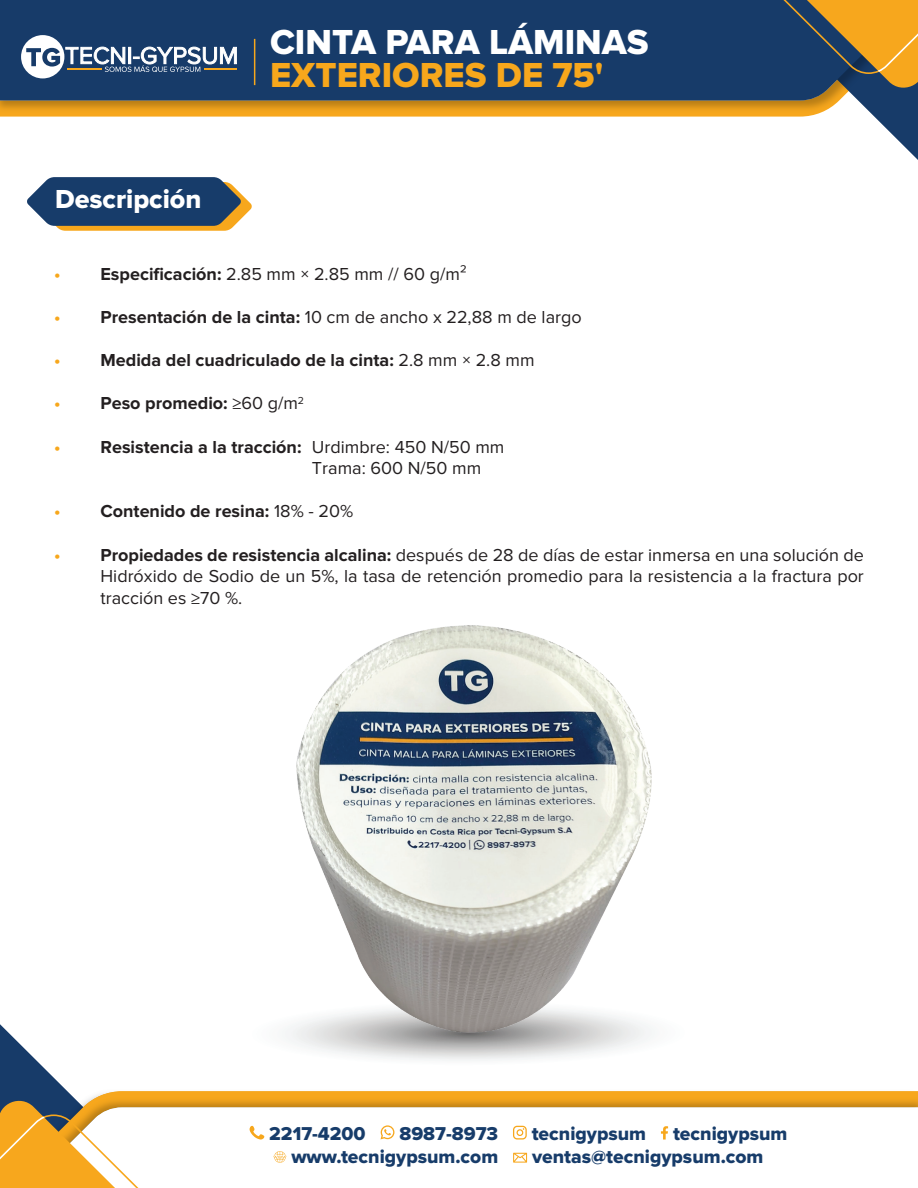
<style>
.page{position:relative;width:918px;height:1188px;background:#fff}
.page>*{position:absolute;margin:0;border:0;box-sizing:border-box;transform-origin:0 0}
.t1{font:36px "Proxima Nova Extrabld";color:#fff}
.t2{font:36px "Proxima Nova Extrabld";color:#f7a71c}
.t3{font:27px "Proxima Nova Extrabld";color:#fff}
.t4{font:19.35px "Proxima Nova Extrabld";color:#173c6a}
.t5{font:18px/21.6px "Proxima Nova";color:#231f20}
.t6{font:700 18px "Proxima Nova";color:#231f20}
.t7{font:700 18px "Proxima Nova";color:#f7a71c}
.t8{font:10.5px "Proxima Nova";color:#231f20}
.s1{font-weight:700}
.s2{font-weight:400}
</style>
<div class="page">
<svg style="left:142px;top:1091px;width:776px;height:3px;background:#f6a924"></svg>
<img style="left:142px;top:1094px;width:776px;height:13px">
<svg style="left:142px;top:1107px;width:776px;height:55px"></svg>
<svg style="left:0;top:1024px;width:142px;height:164px"></svg>
<svg style="left:250px;top:1126px;width:14px;height:14px"></svg>
<svg style="left:381px;top:1125px;width:13px;height:14px"></svg>
<svg style="left:513px;top:1126px;width:14px;height:14px"></svg>
<svg style="left:661px;top:1126px;width:7px;height:14px"></svg>
<svg style="left:273px;top:1151px;width:13px;height:12px"></svg>
<svg style="left:513px;top:1153px;width:14px;height:10px"></svg>
<img style="left:0;top:100px;width:780px;height:16px">
<div style="left:0;top:0;width:780px;height:100px;background:#173b69"></div>
<svg style="left:780px;top:0;width:138px;height:160px"></svg>
<svg style="left:21px;top:35px;width:216px;height:43px"></svg>
<hr style="left:67px;top:68px;width:34px;height:2px;background:#f7a71c">
<hr style="left:204px;top:68px;width:32px;height:2px;background:#f7a71c">
<hr style="left:254px;top:39px;width:1px;height:46px;background:#f7a71c">
<svg style="left:27px;top:177px;width:225px;height:54px;background:#4a5e73"></svg>
<img style="left:285px;top:625px;width:367px;height:436px">
<h2 class="t3" style="left:55px;top:184px;width:148px">Descripción</h2>
<h1 class="t1" style="left:270px;top:22px;width:380px">CINTA PARA LÁMINAS</h1>
<h1 class="t2" style="left:270px;top:55px;width:335px">EXTERIORES DE 75'</h1>
<p class="t7" style="left:54px;top:264px;width:8px">•</p>
<p class="t7" style="left:54px;top:307px;width:8px">•</p>
<p class="t7" style="left:54px;top:350px;width:8px">•</p>
<p class="t7" style="left:54px;top:393px;width:8px">•</p>
<p class="t7" style="left:54px;top:436px;width:8px">•</p>
<p class="t7" style="left:54px;top:501px;width:8px">•</p>
<p class="t7" style="left:54px;top:544px;width:8px">•</p>
<p class="t5" style="left:100px;top:263px;width:368px"><span class="s1">Especificación:</span> 2.85 mm × 2.85 m m / / 6 0 m/g ²</p>
<p class="t5" style="left:100px;top:307px;width:483px"><span class="s1">Presentación de la cinta</span> 10<span class="s1">:</span> cm de ancho x 22,88 m de largo</p>
<p class="t6" style="left:100px;top:350px;width:436px">Medida del cuadriculado de la cinta: <span class="s2">2.8 mm × 2.8 mm</span></p>
<p class="t8" style="left:298px;top:394px;width:8px">2</p>
<p class="t6" style="left:100px;top:393px;width:199px">Peso promedio <span class="s2">≥</span>: <span class="s2">6 0 m/g</span></p>
<p class="t6" style="left:100px;top:436px;width:203px">Resistencia laa tracción:</p>
<p class="t5" style="left:312px;top:436px;width:194px">Urdimbre: 450 N/50 mm</p>
<p class="t5" style="left:312px;top:458px;width:171px">Trama: 600 N/50 mm</p>
<p class="t6" style="left:100px;top:501px;width:254px">Contenido de resina: <span class="s2">18% - 20%</span></p>
<p class="t5" style="left:100px;top:544px;width:765px"><span class="s1">Propiedades de resistencia alcalina:</span> después de 28 de días de estar inmersa en una solución de</p>
<p class="t5" style="left:100px;top:566px;width:765px">Hidróxido de Sodio de un 5%, la tasa de retención promedio para la resistencia laa fractura por tracción es ≤70 %.</p>
<p class="t4" style="left:269px;top:1122px;width:98px">2217-4200</p>
<p class="t4" style="left:399px;top:1122px;width:100px">8987-8973</p>
<p class="t4" style="left:532px;top:1122px;width:116px">tecnigypsum</p>
<p class="t4" style="left:673px;top:1122px;width:116px">tecnigypsum</p>
<p class="t4" style="left:291px;top:1145px;width:208px">www.tecnigypsum.com</p>
<p class="t4" style="left:532px;top:1145px;width:233px">ventas@tecnigypsum.com</p>
</div>
